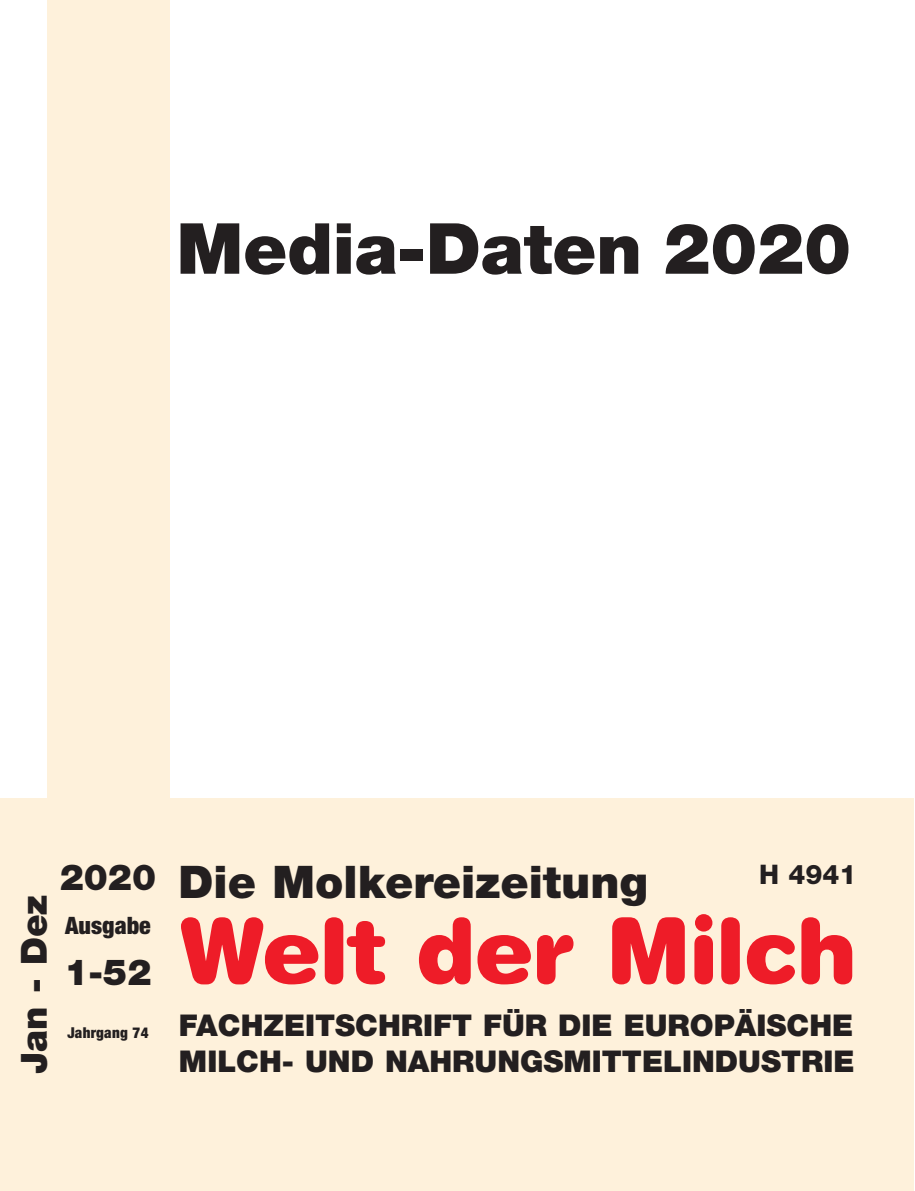
<style>
.page{position:relative;width:915px;height:1191px;background:#fff}
.page>*{position:absolute;margin:0;border:0;box-sizing:border-box;transform-origin:0 0}
.t1{font:900 90px "Helvetica Rounded";letter-spacing:-.015em;color:#ee1c28}
.t2{font:900 70.5px "Helvetica Neue";letter-spacing:-.005em;color:#231f20}
.t3{font:900 45px "Helvetica Neue";color:#231f20}
.t4{font:900 36px "Helvetica Neue";color:#231f20}
.t5{font:900 30px/36px "Helvetica Neue";color:#231f20}
.t6{font:800 27px "Helvetica Neue";color:#231f20}
.t7{font:900 condensed 24px "Helvetica Neue";color:#231f20}
.t8{font:900 condensed 15px "Helvetica Neue";letter-spacing:.015em;color:#231f20}
</style>
<div class="page">
<div style="left:0;top:797px;width:913px;height:393px;background:#fef1db"></div>
<div style="left:47px;top:0;width:122px;height:1073px;background:#fef1db"></div>
<h2 class="t2" style="left:176px;top:223px;width:675px">Media-Daten 2020</h2>
<p class="t4" style="left:21px;top:1073px;width:181px;rotate:-90deg">Jan - Dez</p>
<p class="t4" style="left:60px;top:864px;width:98px">2020</p>
<p class="t7" style="left:65px;top:905px;width:87px">Ausgabe</p>
<p class="t4" style="left:64px;top:959px;width:88px">1-52</p>
<p class="t8" style="left:67px;top:1020px;width:82px">Jahrgang 74</p>
<h3 class="t3" style="left:178px;top:865px;width:471px">Die Molkereizeitung</h3>
<p class="t6" style="left:758px;top:864px;width:99px">H 4941</p>
<h1 class="t1" style="left:179px;top:918px;width:679px">Welt der Milch</h1>
<p class="t5" style="left:179px;top:1009px;width:676px">FACHZEITSCHRIFT FÜR DIE EUROPÄISCHE<br>MILCH- UND NAHRUNGSMITTELINDUSTRIE</p>
</div>
